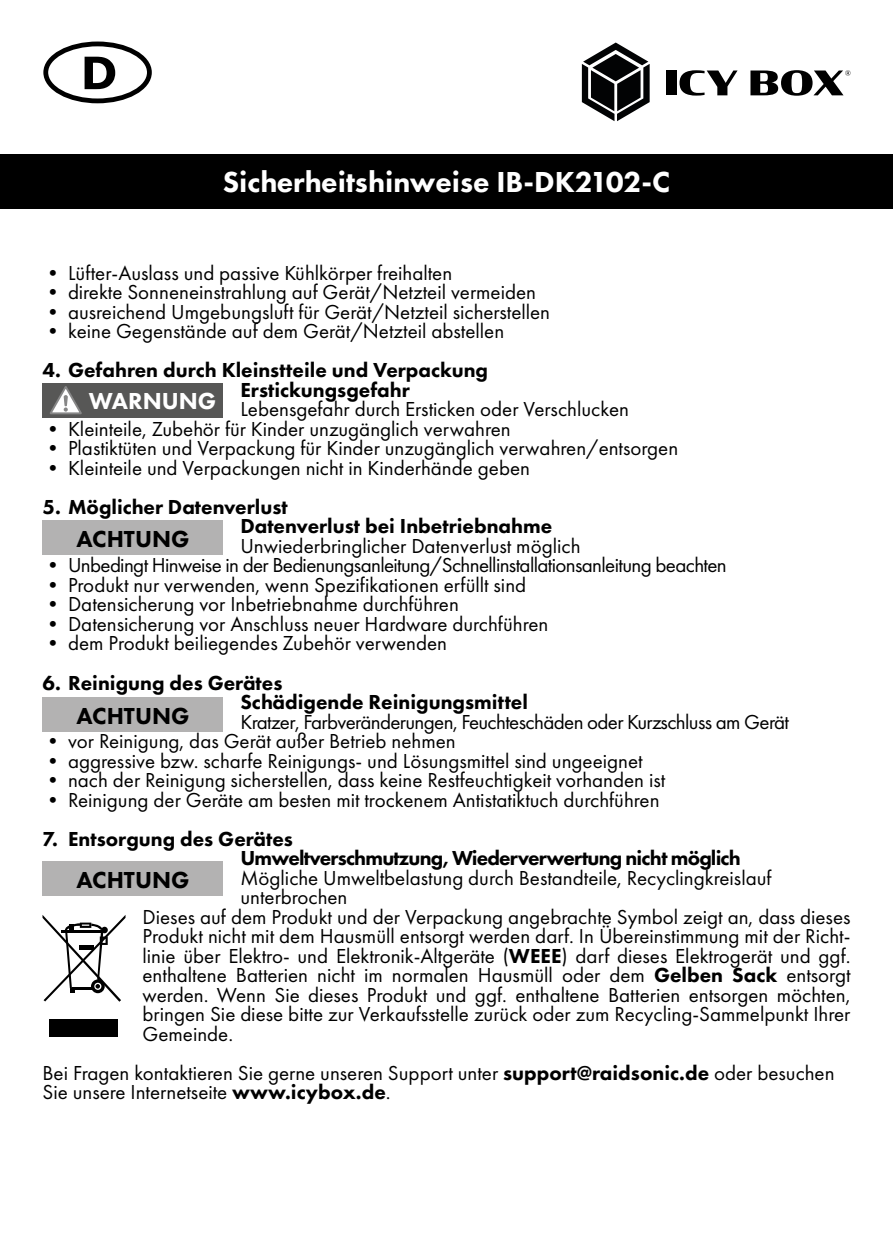
<style>
.page{position:relative;width:893px;height:1259px;background:#fff}
.page>*{position:absolute;margin:0;border:0;box-sizing:border-box;transform-origin:0 0}
.t1{font:800 30px "Futura PT";color:#fff}
.t2{font:800 24px "Futura PT";color:#000}
.t3{font:800 24px "Futura PT";color:#fff}
.t4{font:21px/19.5px "Futura PT";color:#000}
.t5{font:800 21px/19.5px "Futura PT";color:#000}
.t6{font:21px "Futura PT";letter-spacing:-.03em;color:#000}
.t7{font:800 21px/19.5px "Futura PT";letter-spacing:-.04em;color:#000}
.s1{font-weight:800}
</style>
<div class="page">
<div style="left:43px;top:42px;width:109px;height:61px;border:5px solid #000;border-radius:50%"></div>
<svg style="left:85px;top:57px;width:30px;height:32px"></svg>
<div style="left:0;top:153px;width:893px;height:55px;background:#000"></div>
<div style="left:43px;top:383px;width:180px;height:34px;background:#575756"></div>
<svg style="left:50px;top:386px;width:32px;height:29px"></svg>
<div style="left:43px;top:520px;width:180px;height:34px;background:#b3b2b2"></div>
<div style="left:43px;top:698px;width:180px;height:34px;background:#b3b2b2"></div>
<div style="left:43px;top:862px;width:180px;height:34px;background:#b3b2b2"></div>
<div style="left:49px;top:1018px;width:69px;height:18px;background:#000"></div>
<svg style="left:43px;top:915px;width:83px;height:86px"></svg>
<div style="left:666px;top:70px;width:10px;height:25px;background:#000"></div>
<svg style="left:679px;top:70px;width:59px;height:26px"></svg>
<svg style="left:750px;top:70px;width:100px;height:26px"></svg>
<svg style="left:582px;top:43px;width:68px;height:78px"></svg>
<h1 class="t1" style="left:223px;top:164px;width:449px">Sicherheitshinweise IB-DK2102-C</h1>
<p class="t4" style="left:43px;top:263px;width:411px">• Lüfter-Auslass und passive Kühlkörper freihalten</p>
<p class="t4" style="left:43px;top:282px;width:495px">• direkte Sonneneinstrahlung auf Gerät/Netzteil vermeiden</p>
<p class="t4" style="left:43px;top:302px;width:509px">• ausreichend Umgebungsluft für Gerät/Netzteil sicherstellen</p>
<p class="t4" style="left:43px;top:321px;width:463px">• keine Gegenstände auf dem Gerät/Netzteil abstellen</p>
<p class="t5" style="left:240px;top:360px;width:249px;text-indent:-198px">4. Gefahren durch Kleinstteile und Verpackung<br>Erstickungsgefahr</p>
<p class="t4" style="left:240px;top:399px;width:390px">Lebensgefahr durch Ersticken oder Verschlucken</p>
<p class="t4" style="left:43px;top:419px;width:470px">• Kleinteile, Zubehör für Kinder unzugänglich verwahren</p>
<p class="t4" style="left:43px;top:438px;width:637px">• Plastiktüten und Verpackung für Kinder unzugänglich verwahren/entsorgen</p>
<p class="t4" style="left:43px;top:458px;width:489px">• Kleinteile und Verpackungen nicht in Kinderhände geben</p>
<p class="t5" style="left:240px;top:497px;width:313px;text-indent:-198px">5. Möglicher Datenverlust<br>Datenverlust bei Inbetriebnahme</p>
<p class="t4" style="left:240px;top:536px;width:342px">Unwiederbringlicher Datenverlust möglich</p>
<p class="t6" style="left:43px;top:553px;width:686px">• Unbedingt Hinweise in der Bedienungsanleitung/Schnellinstallationsanleitung beachten</p>
<p class="t4" style="left:43px;top:575px;width:485px">• Produkt nur verwenden, wenn Spezifikationen erfüllt sind</p>
<p class="t4" style="left:43px;top:594px;width:418px">• Datensicherung vor Inbetriebnahme durchführen</p>
<p class="t4" style="left:43px;top:614px;width:507px">• Datensicherung vor Anschluss neuer Hardware durchführen</p>
<p class="t4" style="left:43px;top:633px;width:406px">• dem Produkt beiliegendes Zubehör verwenden</p>
<p class="t5" style="left:240px;top:672px;width:289px;text-indent:-198px">6. Reinigung des Gerätes<br>Schädigende Reinigungsmittel</p>
<p class="t6" style="left:240px;top:709px;width:550px">Kratzer, Farbveränderungen, Feuchteschäden oder Kurzschluss am Gerät</p>
<p class="t4" style="left:43px;top:731px;width:415px">• vor Reinigung, das Gerät außer Betrieb nehmen</p>
<p class="t4" style="left:43px;top:750px;width:602px">• aggressive bzw. scharfe Reinigungs- und Lösungsmittel sind ungeeignet</p>
<p class="t4" style="left:43px;top:770px;width:624px">• nach der Reinigung sicherstellen, dass keine Restfeuchtigkeit vorhanden ist</p>
<p class="t4" style="left:43px;top:789px;width:619px">• Reinigung der Geräte am besten mit trockenem Antistatiktuch durchführen</p>
<p class="t7" style="left:240px;top:828px;width:502px;text-indent:-198px">7. Entsorgung des Gerätes<br>Umweltverschmutzung, Wiederverwertung nicht möglich</p>
<p class="t4" style="left:240px;top:867px;width:533px">Mögliche Umweltbelastung durch Bestandteile, Recyclingkreislauf</p>
<p class="t4" style="left:240px;top:887px;width:109px">unterbrochen</p>
<p class="t4" style="left:143px;top:907px;width:709px">Dieses auf dem Produkt und der Verpackung angebrachte Symbol zeigt an, dass dieses</p>
<p class="t4" style="left:143px;top:926px;width:709px">Produkt nicht mit dem Hausmüll entsorgt werden darf. In Übereinstimmung mit der Richt-</p>
<p class="t4" style="left:143px;top:946px;width:709px">linie über Elektro- und Elektronik-Altgeräte (<span class="s1">WEEE</span>) darf dieses Elektrogerät und ggf.</p>
<p class="t4" style="left:143px;top:965px;width:709px">enthaltene Batterien nicht im normalen Hausmüll oder dem <span class="s1">Gelben Sack</span> entsorgt</p>
<p class="t4" style="left:143px;top:985px;width:709px">werden. Wenn Sie dieses Produkt und ggf. enthaltene Batterien entsorgen möchten,</p>
<p class="t4" style="left:143px;top:1004px;width:709px">bringen Sie diese bitte zur Verkaufsstelle zurück oder zum Recycling-Sammelpunkt Ihrer</p>
<p class="t4" style="left:143px;top:1024px;width:92px">Gemeinde.</p>
<p class="t4" style="left:43px;top:1063px;width:793px">Bei Fragen kontaktieren Sie gerne unseren Support unter <span class="s1">support@raidsonic.de</span> oder besuchen<br>Sie unsere Internetseite <span class="s1">www.icybox.de</span>.</p>
<p class="t3" style="left:89px;top:386px;width:129px">WARNUNG</p>
<p class="t2" style="left:76px;top:523px;width:115px">ACHTUNG</p>
<p class="t2" style="left:76px;top:701px;width:115px">ACHTUNG</p>
<p class="t2" style="left:76px;top:865px;width:115px">ACHTUNG</p>
</div>
